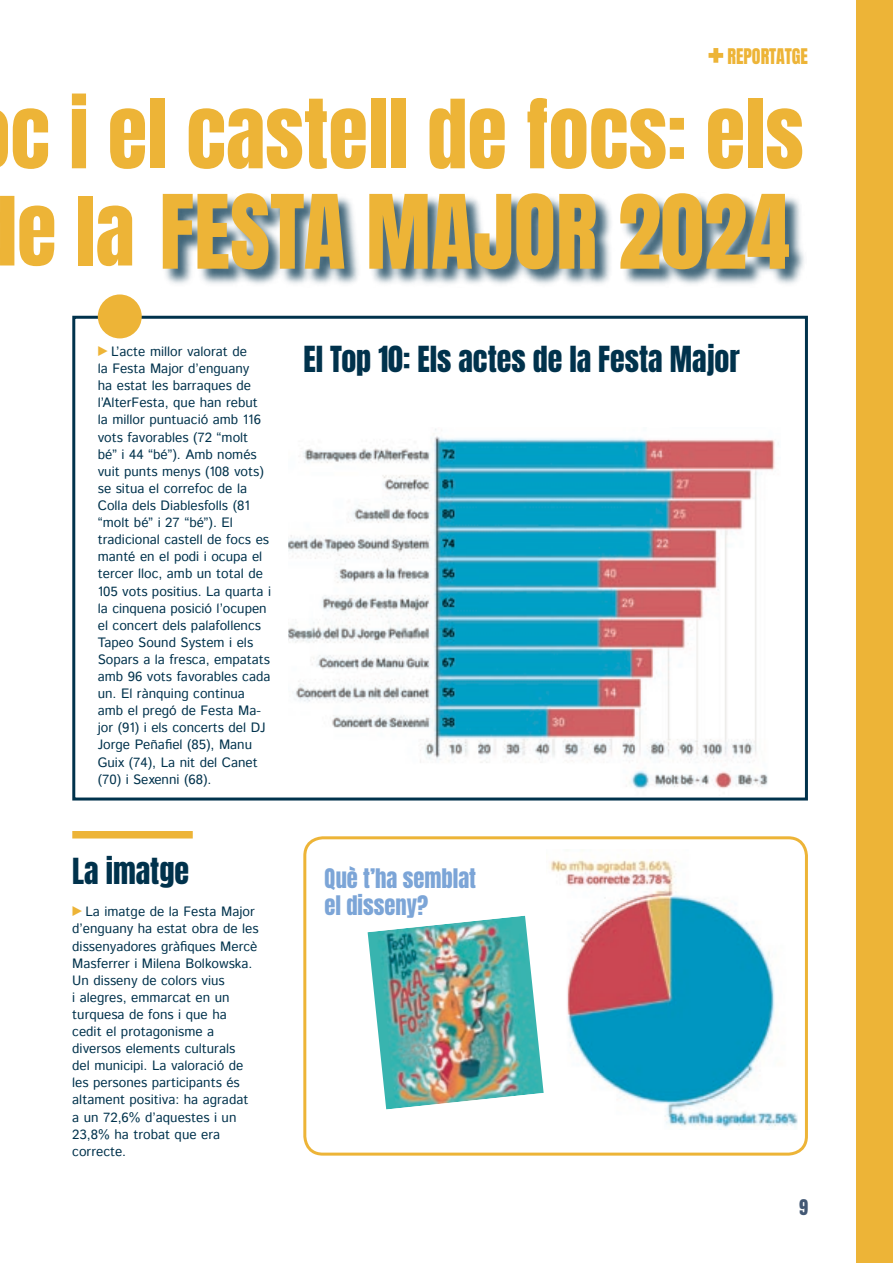
<style>
.page{position:relative;width:893px;height:1263px;background:#fff}
.page>*{position:absolute;margin:0;border:0;box-sizing:border-box;transform-origin:0 0}
.t1{font:87px "Anton";color:#edb437}
.t2{font:81px/97.2px "Anton";color:#edb437}
.t3{font:30px "Anton";color:#00324c}
.t4{font:22.5px/27px "Anton";color:#7ca5d7}
.t5{font:18px "Anton";color:#edb437}
.t6{font:13.5px/17.1px "Istok Web";color:#00324c}
.s1{font-family:"Anton";color:#edb437}
</style>
<div class="page">
<div style="left:72px;top:831px;width:121px;height:7px;background:#edb437"></div>
<div style="left:303px;top:836px;width:505px;height:319px;border:3px solid #edb437;border-radius:18px"></div>
<div style="left:72px;top:316px;width:736px;height:484px;border:3px solid #00324c"></div>
<svg style="left:708px;top:48px;width:15px;height:15px"></svg>
<div style="left:161px;top:193px;width:646px;height:95px;background:#00324c;opacity:.75"></div>
<div style="left:857px;top:18px;width:36px;height:1245px;background:#edb437"></div>
<img style="left:288px;top:429px;width:487px;height:360px">
<div style="left:98px;top:294px;width:44px;height:44px;background:#edb437;border-radius:50%"></div>
<img style="left:549px;top:859px;width:249px;height:271px">
<img style="left:368px;top:916px;width:176px;height:193px">
<h3 class="t5" style="left:727px;top:47px;width:82px">REPORTATGE</h3>
<h2 class="t2" style="left:10px;top:92px;width:795px">c i el castell de focs: els e la</h2>
<h1 class="t1" style="left:159px;top:188px;width:632px">FESTA MAJOR 2024</h1>
<p class="t6" style="left:98px;top:344px;width:175px"><span class="s1">▶</span> L’acte millor valorat de<br>la Festa Major d’enguany<br>ha estat les barraques de l’AlterFesta, que han rebut la millor puntuació amb 116 vots favorables (72 “molt<br>bé” i 44 “bé”). Amb només vuit punts menys (108 vots) se situa el correfoc de la<br>Colla dels Diablesfolls (81 “molt bé” i 27 “bé”). El tradicional castell de focs es manté en el podi i ocupa el tercer lloc, amb un total de<br>105 vots positius. La quarta i la cinquena posició l’ocupen el concert dels palafollencs<br>Tapeo Sound System i els<br>Sopars a la fresca, empatats amb 96 vots favorables cada un. El rànquing continua amb el pregó de Festa Ma&shy;jor (91) i els concerts del DJ<br>Jorge Peñafiel (85), Manu<br>Guix (74), La nit del Canet (70) i Sexenni (68).</p>
<h3 class="t3" style="left:303px;top:344px;width:438px">El Top 10: Els actes de la Festa Major</h3>
<h3 class="t3" style="left:72px;top:856px;width:118px">La imatge</h3>
<h3 class="t4" style="left:325px;top:866px;width:153px">Què t’ha semblat el disseny?</h3>
<p class="t6" style="left:72px;top:904px;width:188px"><span class="s1">▶</span> La imatge de la Festa Major d’enguany ha estat obra de les dissenyadores gràfiques Mercè<br>Masferrer i Milena Bolkowska.<br>Un disseny de colors vius<br>i alegres, emmarcat en un turquesa de fons i que ha cedit el protagonisme a diversos elements culturals<br>del municipi. La valoració de les persones participants és altament positiva: ha agradat a un 72,6% d’aquestes i un<br>23,8% ha trobat que era correcte.</p>
</div>
